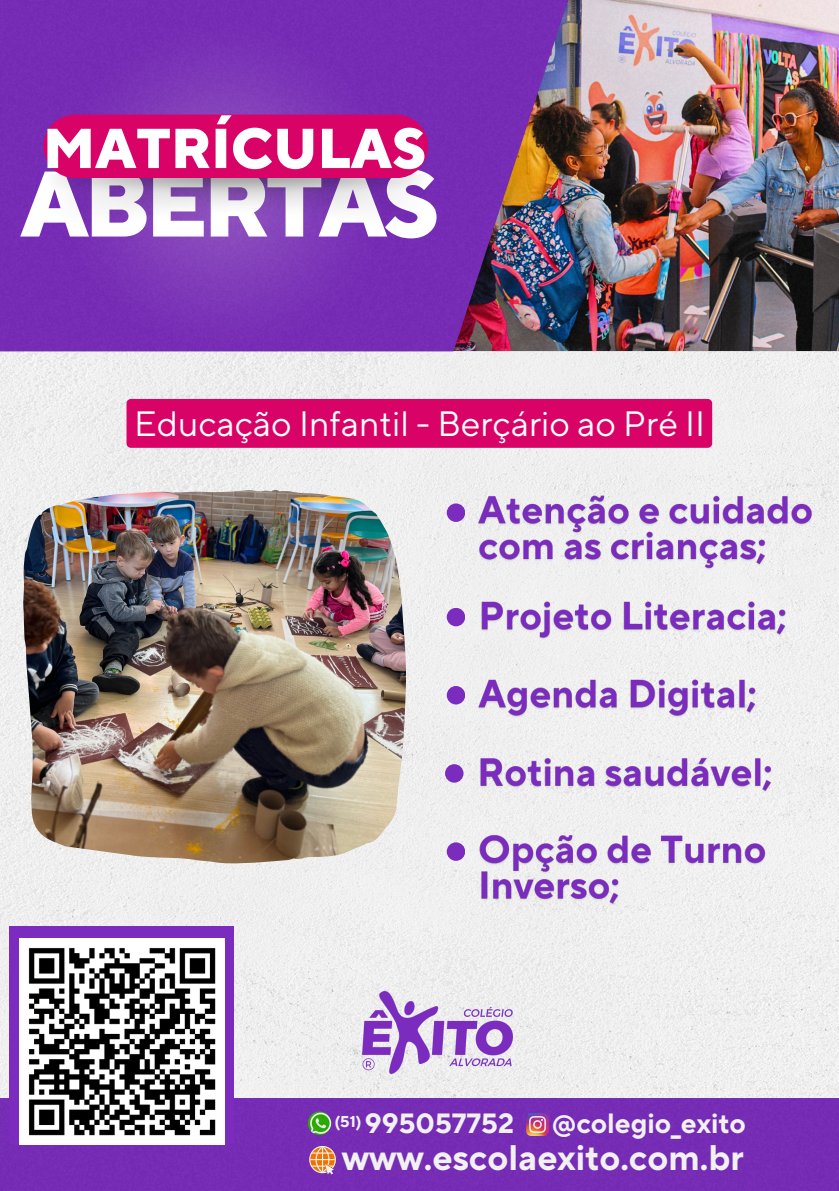
<style>
.page{position:relative;width:839px;height:1191px;background:#fff}
.page>*{position:absolute;margin:0;border:0;box-sizing:border-box;transform-origin:0 0}
.t1{font:800 92.8px "TT Norms Pro";letter-spacing:-.045em;color:#fff}
.t2{font:800 56.2px "TT Norms Pro";color:#fff}
.t3{font:700 35.6px "TT Norms Pro";color:#fff}
.t4{font:35.2px "TT Norms Pro";color:#fff}
.t5{font:700 27.8px "TT Norms Pro";color:#fff}
.t6{font:700 15.8px "TT Norms Pro";color:#fff}
</style>
<div class="page">
<img style="left:0;top:351px;width:838px;height:748px">
<div style="left:0;top:1099px;width:838px;height:91px;background:#762cb5"></div>
<div style="left:10px;top:926px;width:224px;height:218px;background:#7b2cbf"></div>
<img style="left:0;top:0;width:838px;height:351px">
<img style="left:53px;top:16px;width:342px;height:342px">
<img style="left:45px;top:175px;width:386px;height:63px">
<div style="left:43px;top:115px;width:385px;height:63px;background:#d90368"></div>
<hr style="left:0;top:1190px;width:838px;height:1px;background:#7b2cbf">
<div style="left:446px;top:503px;width:19px;height:19px;background:#7b2cbf;border-radius:50%"></div>
<div style="left:446px;top:608px;width:19px;height:18px;background:#7b2cbf;border-radius:50%"></div>
<div style="left:446px;top:686px;width:19px;height:19px;background:#7b2cbf;border-radius:50%"></div>
<div style="left:445px;top:764px;width:18px;height:19px;background:#7b2cbf;border-radius:50%"></div>
<div style="left:446px;top:842px;width:19px;height:19px;background:#7b2cbf;border-radius:50%"></div>
<img style="left:472px;top:488px;width:350px;height:89px">
<img style="left:475px;top:593px;width:317px;height:54px">
<img style="left:472px;top:672px;width:291px;height:53px">
<img style="left:474px;top:749px;width:305px;height:51px">
<img style="left:472px;top:827px;width:302px;height:86px">
<img style="left:23px;top:490px;width:382px;height:373px">
<img style="left:362px;top:991px;width:150px;height:83px">
<img style="left:19px;top:939px;width:206px;height:205px">
<div style="left:126px;top:399px;width:586px;height:49px;background:#d90368;border-radius:4px"></div>
<p class="t2" style="left:43px;top:115px;width:384px">MATRÍCULAS</p>
<p class="t1" style="left:21px;top:148px;width:420px">ABERTAS</p>
<p class="t4" style="left:134px;top:402px;width:572px">Educação Infantil - Berçário ao Pré II</p>
<p class="t6" style="left:334px;top:1112px;width:29px">(51)</p>
<p class="t5" style="left:365px;top:1106px;width:151px">995057752</p>
<p class="t5" style="left:552px;top:1106px;width:196px">@colegio_exito</p>
<p class="t3" style="left:342px;top:1136px;width:404px">www.escolaexito.com.br</p>
</div>
